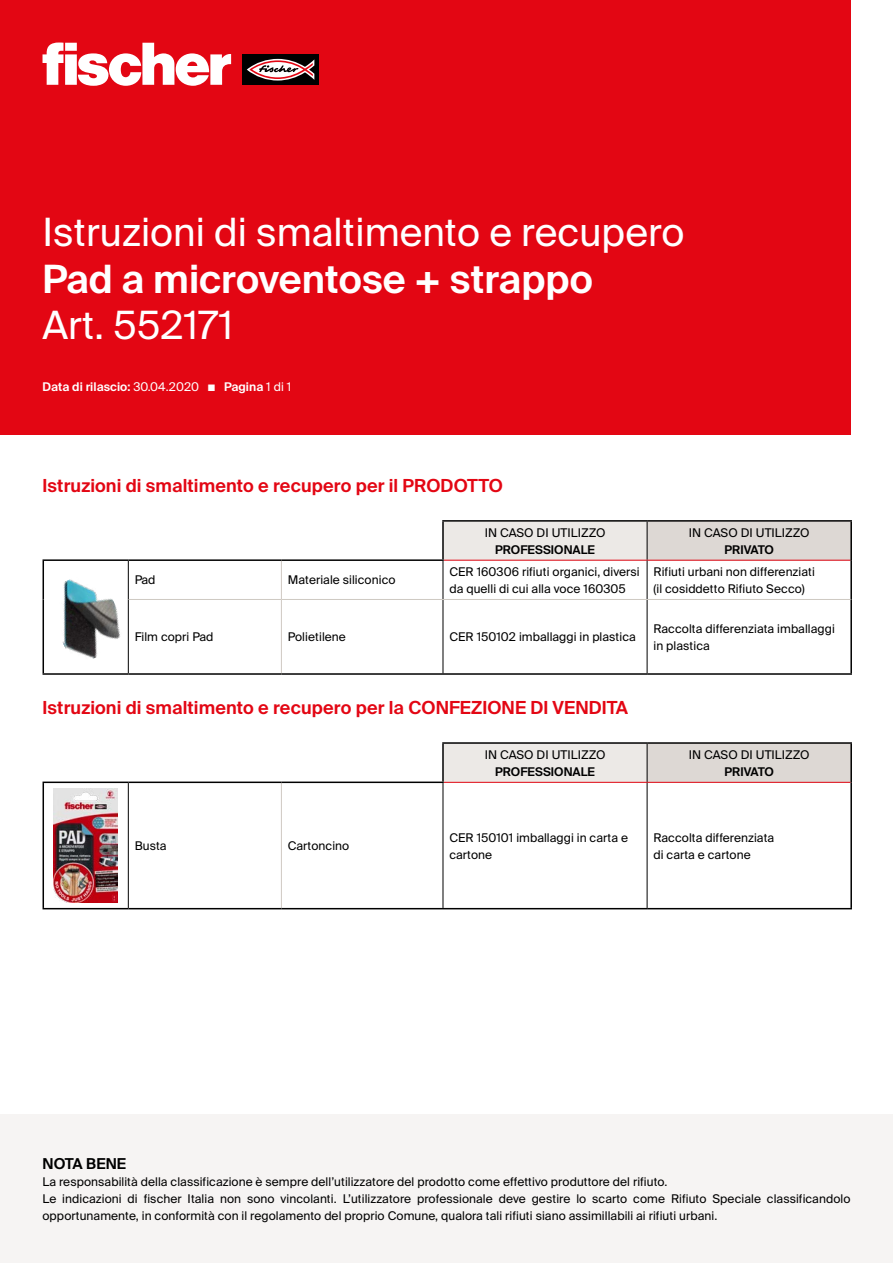
<style>
.page{position:relative;width:893px;height:1263px;background:#fff}
.page>*{position:absolute;margin:0;border:0;box-sizing:border-box;transform-origin:0 0}
.t1{font:39px "fischerstrong";color:#fff}
.t2{font:600 39px "fischerstrong";color:#fff}
.t3{font:600 18px "fischerstrong";letter-spacing:.005em;color:#e30613}
.t4{font:600 15px "fischerstrong";letter-spacing:.005em;color:#000}
.t5{font:12px/17.2px "fischerstrong";letter-spacing:.005em;color:#000}
.t6{font:600 12px "fischerstrong";letter-spacing:.005em;color:#fff}
.t7{font:600 12px "fischerstrong";letter-spacing:.005em;color:#000}
.t8{font:600 12px "fischerstrong";letter-spacing:-.015em;color:#000}
.s1{font-weight:400}
</style>
<div class="page">
<div style="left:0;top:0;width:850px;height:434px;background:#e30613"></div>
<div style="left:243px;top:54px;width:76px;height:31px;background:#000"></div>
<svg style="left:247px;top:59px;width:67px;height:22px"></svg>
<svg style="left:43px;top:43px;width:188px;height:43px"></svg>
<div style="left:0;top:1114px;width:893px;height:149px;background:#f6f4f3"></div>
<div style="left:443px;top:521px;width:204px;height:39px;background:#ece9e6"></div>
<div style="left:647px;top:521px;width:204px;height:39px;background:#ddd8d4"></div>
<hr style="left:647px;top:522px;width:1px;height:38px;background:#000">
<hr style="left:128px;top:561px;width:1px;height:38px;background:#000">
<hr style="left:128px;top:599px;width:1px;height:74px;background:#000">
<hr style="left:281px;top:561px;width:1px;height:38px;background:#cfc9c2">
<hr style="left:281px;top:600px;width:1px;height:73px;background:#cfc9c2">
<hr style="left:444px;top:560px;width:203px;height:1px;background:#e30613">
<hr style="left:647px;top:560px;width:203px;height:1px;background:#e30613">
<hr style="left:443px;top:561px;width:1px;height:38px;background:#000">
<hr style="left:647px;top:560px;width:1px;height:39px;background:#000">
<hr style="left:443px;top:600px;width:1px;height:73px;background:#000">
<hr style="left:647px;top:600px;width:1px;height:73px;background:#000">
<hr style="left:442px;top:520px;width:205px;height:2px;background:#000">
<hr style="left:647px;top:520px;width:205px;height:2px;background:#000">
<hr style="left:850px;top:522px;width:2px;height:38px;background:#000">
<hr style="left:43px;top:561px;width:1px;height:38px;background:#000">
<hr style="left:850px;top:560px;width:2px;height:39px;background:#000">
<hr style="left:43px;top:599px;width:1px;height:74px;background:#000">
<hr style="left:850px;top:599px;width:2px;height:74px;background:#000">
<hr style="left:43px;top:673px;width:85px;height:2px;background:#000">
<hr style="left:128px;top:673px;width:153px;height:2px;background:#000">
<hr style="left:281px;top:673px;width:162px;height:2px;background:#000">
<hr style="left:443px;top:673px;width:204px;height:2px;background:#000">
<hr style="left:647px;top:673px;width:205px;height:2px;background:#000">
<hr style="left:442px;top:522px;width:2px;height:37px;background:#000">
<hr style="left:43px;top:559px;width:85px;height:2px;background:#000">
<hr style="left:128px;top:559px;width:153px;height:2px;background:#000">
<hr style="left:281px;top:559px;width:163px;height:2px;background:#000">
<hr style="left:129px;top:599px;width:152px;height:1px;background:#cfc9c2">
<hr style="left:281px;top:599px;width:162px;height:1px;background:#cfc9c2">
<hr style="left:443px;top:599px;width:204px;height:1px;background:#cfc9c2">
<hr style="left:647px;top:599px;width:203px;height:1px;background:#cfc9c2">
<img style="left:42px;top:566px;width:87px;height:102px">
<div style="left:443px;top:743px;width:204px;height:39px;background:#ece9e6"></div>
<div style="left:647px;top:743px;width:204px;height:39px;background:#ddd8d4"></div>
<hr style="left:442px;top:742px;width:205px;height:2px;background:#000">
<hr style="left:647px;top:742px;width:205px;height:2px;background:#000">
<hr style="left:850px;top:744px;width:2px;height:38px;background:#000">
<hr style="left:43px;top:783px;width:1px;height:125px;background:#000">
<hr style="left:850px;top:782px;width:2px;height:126px;background:#000">
<hr style="left:647px;top:744px;width:1px;height:38px;background:#000">
<hr style="left:128px;top:783px;width:1px;height:125px;background:#000">
<hr style="left:281px;top:783px;width:1px;height:125px;background:#cfc9c2">
<hr style="left:444px;top:782px;width:203px;height:1px;background:#e30613">
<hr style="left:647px;top:782px;width:203px;height:1px;background:#e30613">
<hr style="left:443px;top:783px;width:1px;height:125px;background:#000">
<hr style="left:647px;top:783px;width:1px;height:125px;background:#000">
<hr style="left:442px;top:744px;width:2px;height:37px;background:#000">
<hr style="left:43px;top:781px;width:85px;height:2px;background:#000">
<hr style="left:128px;top:781px;width:153px;height:2px;background:#000">
<hr style="left:281px;top:781px;width:163px;height:2px;background:#000">
<hr style="left:281px;top:908px;width:162px;height:1px;background:#000">
<hr style="left:443px;top:908px;width:204px;height:1px;background:#000">
<hr style="left:647px;top:908px;width:205px;height:1px;background:#000">
<hr style="left:43px;top:908px;width:85px;height:1px;background:#000">
<hr style="left:128px;top:908px;width:153px;height:1px;background:#000">
<img style="left:54px;top:789px;width:64px;height:113px">
<h1 class="t1" style="left:43px;top:209px;width:643px">Istruzioni di smaltimento e recupero</h1>
<h1 class="t2" style="left:43px;top:256px;width:552px">Pad a microventose + strappo</h1>
<h1 class="t1" style="left:43px;top:303px;width:192px">Art. 552171</h1>
<p class="t6" style="left:43px;top:380px;width:250px">Data di rilascio: <span class="s1">30.04.2020 ■</span> Pagina <span class="s1">1 di 1</span></p>
<h2 class="t3" style="left:43px;top:475px;width:462px">Istruzioni di smaltimento e recupero per il PRODOTTO</h2>
<p class="t5" style="left:485px;top:524px;width:122px">IN CASO DI UTILIZZO</p>
<p class="t7" style="left:495px;top:543px;width:101px">PROFESSIONALE</p>
<p class="t5" style="left:689px;top:524px;width:122px">IN CASO DI UTILIZZO</p>
<p class="t8" style="left:724px;top:543px;width:51px">PRIVATO</p>
<p class="t5" style="left:135px;top:572px;width:22px">Pad</p>
<p class="t5" style="left:288px;top:572px;width:109px">Materiale siliconico</p>
<p class="t5" style="left:449px;top:563px;width:192px">CER 160306 rifiuti organici, diversi da quelli di cui alla voce 160305</p>
<p class="t5" style="left:653px;top:563px;width:163px">Rifiuti urbani non differenziati (il cosiddetto Rifiuto Secco)</p>
<p class="t5" style="left:135px;top:629px;width:80px">Film copri Pad</p>
<p class="t5" style="left:288px;top:629px;width:60px">Polietilene</p>
<p class="t5" style="left:449px;top:629px;width:188px">CER 150102 imballaggi in plastica</p>
<p class="t5" style="left:653px;top:620px;width:183px">Raccolta differenziata imballaggi in plastica</p>
<h2 class="t3" style="left:43px;top:697px;width:587px">Istruzioni di smaltimento e recupero per la CONFEZIONE DI VENDITA</h2>
<p class="t5" style="left:485px;top:746px;width:122px">IN CASO DI UTILIZZO</p>
<p class="t7" style="left:495px;top:765px;width:101px">PROFESSIONALE</p>
<p class="t5" style="left:689px;top:746px;width:122px">IN CASO DI UTILIZZO</p>
<p class="t8" style="left:724px;top:765px;width:51px">PRIVATO</p>
<p class="t5" style="left:135px;top:837px;width:33px">Busta</p>
<p class="t5" style="left:288px;top:837px;width:63px">Cartoncino</p>
<p class="t5" style="left:449px;top:829px;width:180px">CER 150101 imballaggi in carta e cartone</p>
<p class="t5" style="left:653px;top:829px;width:122px">Raccolta differenziata di carta e cartone</p>
<p class="t4" style="left:43px;top:1155px;width:85px">NOTA BENE</p>
<p class="t5" style="left:43px;top:1173px;width:809px">La responsabilità della classificazione è sempre dell’utilizzatore del prodotto come effettivo produttore del rifiuto.<br>Le indicazioni di fischer Italia non sono vincolanti. L’utilizzatore professionale deve gestire lo scarto come Rifiuto Speciale classificandolo opportunamente, in conformità con il regolamento del proprio Comune, qualora tali rifiuti siano assimillabili ai rifiuti urbani.</p>
</div>
